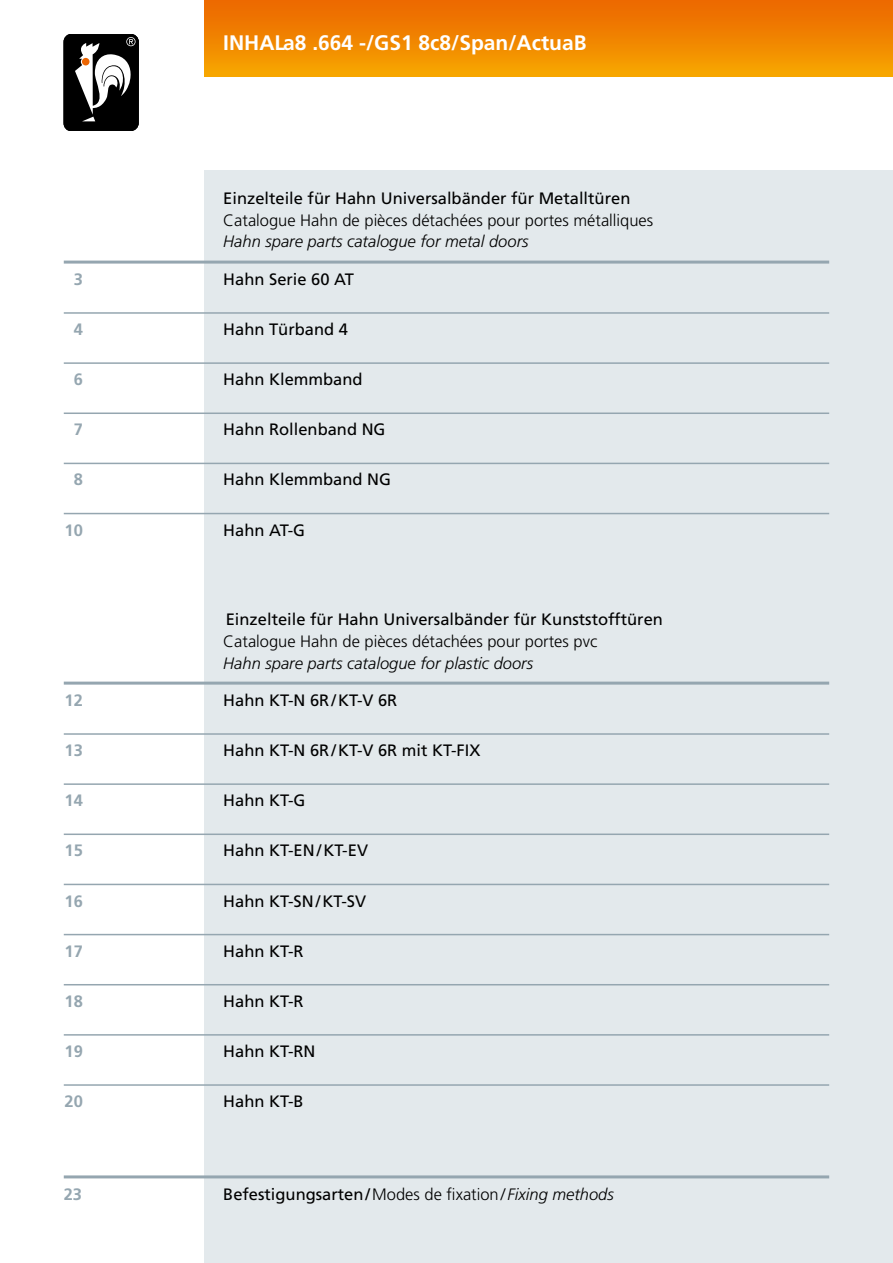
<style>
.page{position:relative;width:893px;height:1263px;background:#fff}
.page>*{position:absolute;margin:0;border:0;box-sizing:border-box;transform-origin:0 0}
.t1{font:700 21px "Frutiger";color:#fff}
.t2{font:16.5px "Frutiger";color:#000}
.t3{font:300 16.5px "Frutiger";color:#000}
.t4{font:italic 300 16.5px "Frutiger";color:#000}
.t5{font:700 16.5px "Frutiger";color:#95a6b0}
.s1{font-weight:300}
.s2{font-weight:300;font-style:italic}
</style>
<div class="page">
<div style="left:204px;top:0;width:689px;height:77px;background:linear-gradient(to bottom,#eb6500,#f7a700)"></div>
<div style="left:64px;top:34px;width:74px;height:97px;background:#000;border-radius:8px"></div>
<div style="left:64px;top:34px;width:75px;height:97px;border:1px solid #000;border-radius:8px"></div>
<svg style="left:75px;top:37px;width:62px;height:84px"></svg>
<div style="left:204px;top:170px;width:689px;height:1093px;background:#e3e9ec"></div>
<hr style="left:64px;top:261px;width:765px;height:3px;background:#95a6b0">
<hr style="left:64px;top:312px;width:765px;height:2px;background:#95a6b0">
<hr style="left:64px;top:362px;width:765px;height:2px;background:#95a6b0">
<hr style="left:64px;top:412px;width:765px;height:2px;background:#95a6b0">
<hr style="left:64px;top:463px;width:765px;height:1px;background:#95a6b0">
<hr style="left:64px;top:513px;width:765px;height:1px;background:#95a6b0">
<hr style="left:64px;top:682px;width:765px;height:3px;background:#95a6b0">
<hr style="left:64px;top:733px;width:765px;height:2px;background:#95a6b0">
<hr style="left:64px;top:783px;width:765px;height:2px;background:#95a6b0">
<hr style="left:64px;top:833px;width:765px;height:2px;background:#95a6b0">
<hr style="left:64px;top:884px;width:765px;height:1px;background:#95a6b0">
<hr style="left:64px;top:934px;width:765px;height:1px;background:#95a6b0">
<hr style="left:64px;top:984px;width:765px;height:1px;background:#95a6b0">
<hr style="left:64px;top:1034px;width:765px;height:1px;background:#95a6b0">
<hr style="left:64px;top:1084px;width:765px;height:2px;background:#95a6b0">
<hr style="left:64px;top:1175px;width:765px;height:3px;background:#95a6b0">
<p class="t1" style="left:223px;top:31px;width:365px">Inhala8 .664 - /Gs1 8c8j /span&lt;/actuaB</p>
<p class="t2" style="left:223px;top:189px;width:409px">Einzelteile für Hahn Universalbänder für Metalltüren</p>
<p class="t3" style="left:223px;top:211px;width:432px">Catalogue Hahn de pièces détachées pour portes métalliques</p>
<p class="t4" style="left:223px;top:232px;width:307px">Hahn spare parts catalogue for metal doors</p>
<p class="t5" style="left:74px;top:269px;width:11px">3</p>
<p class="t2" style="left:223px;top:269px;width:132px">Hahn Serie 60 AT</p>
<p class="t5" style="left:74px;top:320px;width:11px">4</p>
<p class="t2" style="left:223px;top:320px;width:126px">Hahn Türband 4</p>
<p class="t5" style="left:74px;top:370px;width:11px">6</p>
<p class="t2" style="left:223px;top:370px;width:141px">Hahn Klemmband</p>
<p class="t5" style="left:74px;top:420px;width:11px">7</p>
<p class="t2" style="left:223px;top:420px;width:164px">Hahn Rollenband NG</p>
<p class="t5" style="left:74px;top:470px;width:11px">8</p>
<p class="t2" style="left:223px;top:470px;width:169px">Hahn Klemmband NG</p>
<p class="t5" style="left:65px;top:520px;width:20px">10</p>
<p class="t2" style="left:223px;top:520px;width:83px">Hahn AT-G</p>
<p class="t2" style="left:226px;top:610px;width:439px">Einzelteile für Hahn Universalbänder für Kunststofftüren</p>
<p class="t3" style="left:223px;top:632px;width:376px">Catalogue Hahn de pièces détachées pour portes pvc</p>
<p class="t4" style="left:223px;top:653px;width:311px">Hahn spare parts catalogue for plastic doors</p>
<p class="t5" style="left:65px;top:690px;width:20px">12</p>
<p class="t2" style="left:223px;top:690px;width:176px">Hahn KT-N 6R/KT-V 6R</p>
<p class="t5" style="left:65px;top:741px;width:20px">13</p>
<p class="t2" style="left:223px;top:741px;width:259px">Hahn KT-N 6R/KT-V 6R mit KT-FIX</p>
<p class="t5" style="left:65px;top:791px;width:20px">14</p>
<p class="t2" style="left:223px;top:791px;width:84px">Hahn KT-G</p>
<p class="t5" style="left:65px;top:841px;width:20px">15</p>
<p class="t2" style="left:223px;top:841px;width:146px">Hahn KT-EN/KT-EV</p>
<p class="t5" style="left:65px;top:891px;width:20px">16</p>
<p class="t2" style="left:223px;top:891px;width:144px">Hahn KT-SN/KT-SV</p>
<p class="t5" style="left:65px;top:941px;width:20px">17</p>
<p class="t2" style="left:223px;top:941px;width:82px">Hahn KT-R</p>
<p class="t5" style="left:65px;top:991px;width:20px">18</p>
<p class="t2" style="left:223px;top:991px;width:82px">Hahn KT-R</p>
<p class="t5" style="left:65px;top:1041px;width:20px">19</p>
<p class="t2" style="left:223px;top:1041px;width:94px">Hahn KT-RN</p>
<p class="t5" style="left:65px;top:1092px;width:20px">20</p>
<p class="t2" style="left:223px;top:1092px;width:82px">Hahn KT-B</p>
<p class="t5" style="left:64px;top:1184px;width:20px">23</p>
<p class="t2" style="left:223px;top:1184px;width:392px">Befestigungsarten/<span class="s1">Modes de fixation/</span> <span class="s2">Fixing methods</span></p>
</div>
